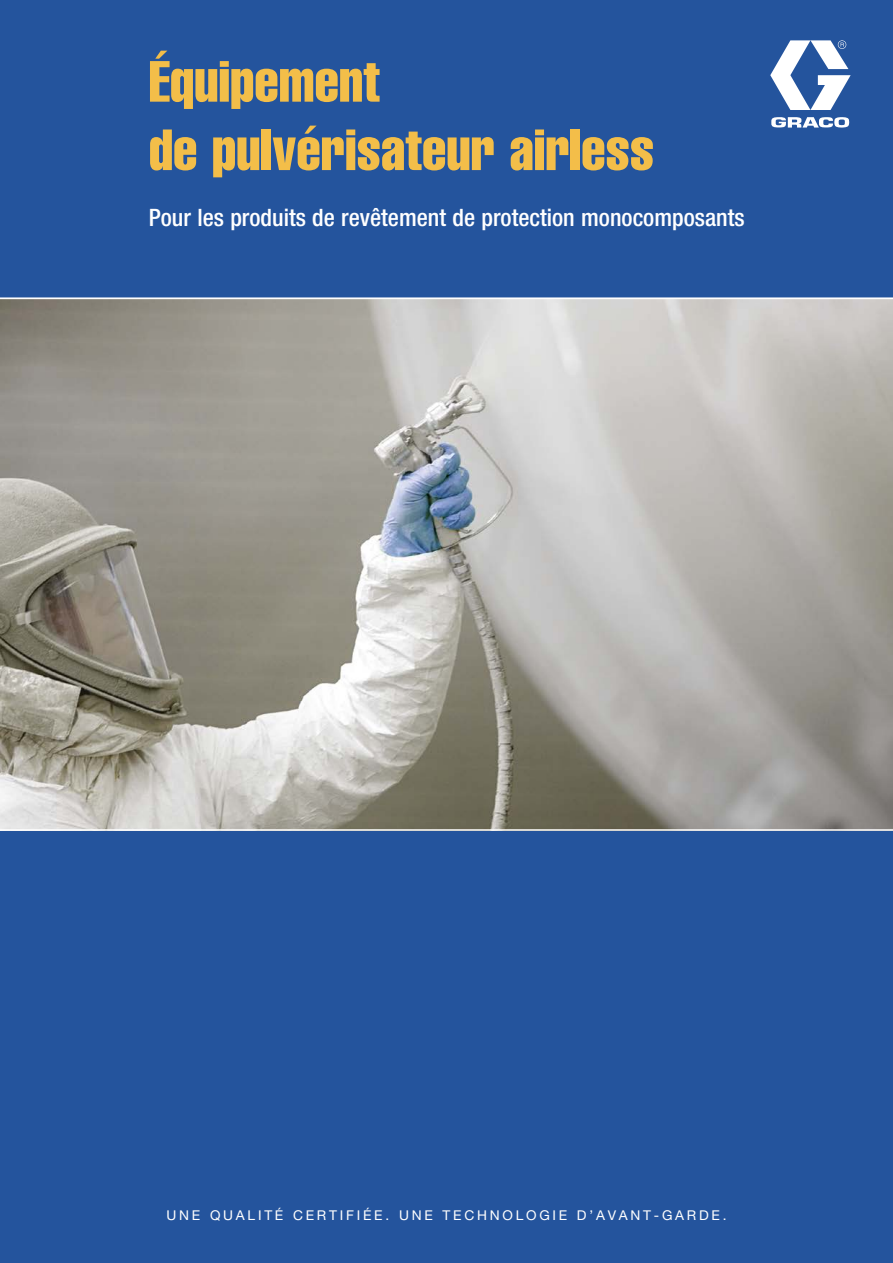
<style>
.page{position:relative;width:893px;height:1263px;background:#24549d}
.page>*{position:absolute;margin:0;border:0;box-sizing:border-box;transform-origin:0 0}
.t1{font:57px/68.4px "Helvetica LT Std Comp";color:#f3be49}
.t2{font:500 condensed 24px "Helvetica Neue LT Std";color:#fff}
.t3{font:13.5px "Helvetica Neue LT Std";letter-spacing:.2em;color:#fff}
</style>
<div class="page">
<svg style="left:770px;top:40px;width:81px;height:88px"></svg>
<img style="left:0;top:299px;width:893px;height:530px">
<hr style="left:0;top:298px;width:893px;height:1px;background:#fff">
<hr style="left:0;top:829px;width:893px;height:2px;background:#fff">
<h1 class="t1" style="left:149px;top:46px;width:507px">Équipement<br>de pulvérisateur airless</h1>
<p class="t2" style="left:149px;top:203px;width:597px">Pour les produits de revêtement de protection monocomposants</p>
<p class="t3" style="left:166px;top:1207px;width:562px">UNE QUALITÉ CERTIFIÉE. UNE TECHNOLOGIE D’AVANT-GARDE.</p>
</div>
